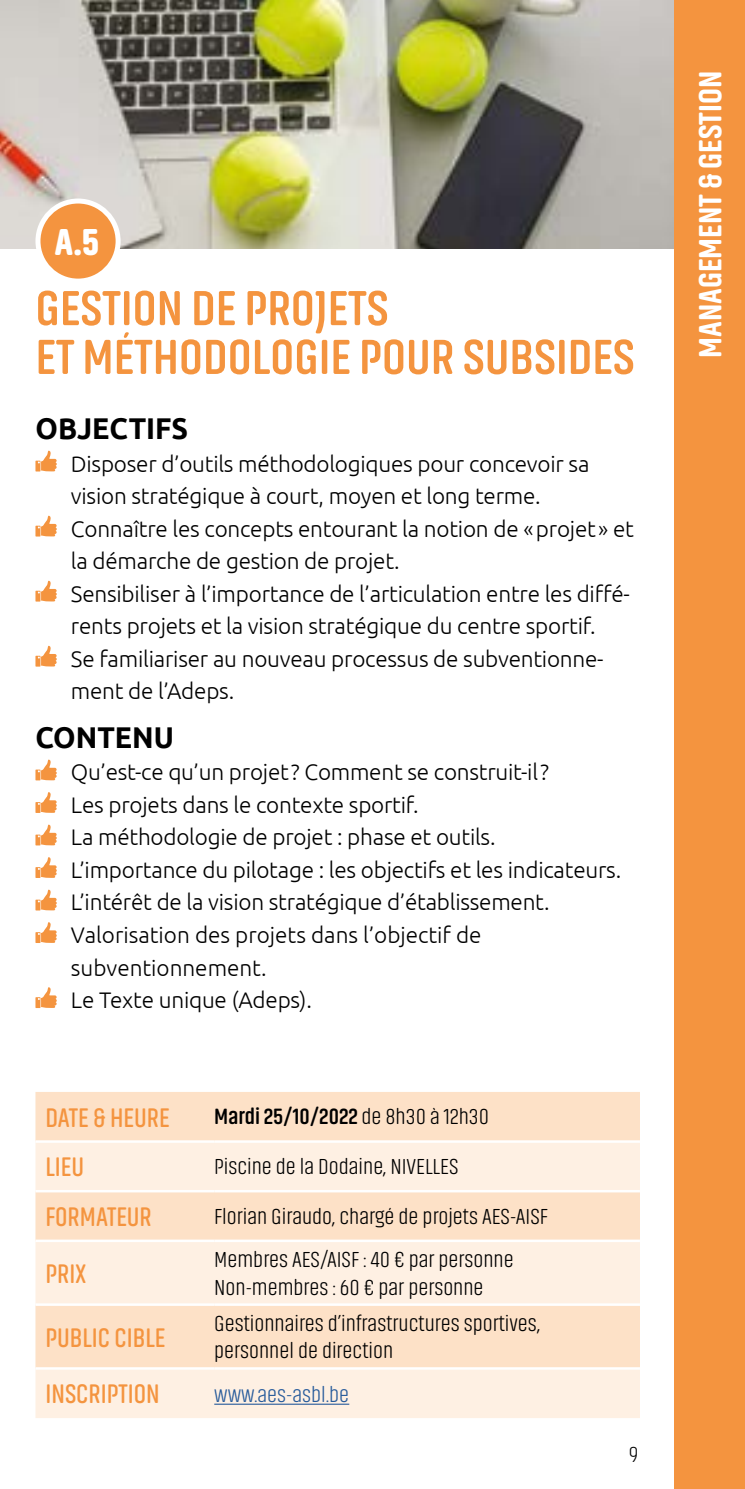
<style>
.page{position:relative;width:745px;height:1489px;background:#fff}
.page>*{position:absolute;margin:0;border:0;box-sizing:border-box;transform-origin:0 0}
.t1{font:700 50px/48.8px "Akhand Soft";color:#f4943f}
.t2{font:900 37.5px "Akhand Soft";color:#fff}
.t3{font:800 32.5px "Akhand Soft";color:#fff}
.t4{font:700 30px "Ubuntu";color:#000;scale:.95 1}
.t5{font:600 27.5px "Akhand Soft";color:#f4943f;scale:.95 1}
.t6{font:300 22.5px/32.5px "Ubuntu";letter-spacing:-.01em;color:#000}
.t7{font:300 22.5px/27.5px "Akhand Soft";color:#000}
.t8{font:700 22.5px "Akhand Soft";color:#000}
.t9{font:300 22.5px "Akhand Soft";color:#275b9b}
.t10{font:200 22.5px "Akhand Soft";color:#000}
.s1{font-weight:300}
</style>
<div class="page">
<img style="left:0;top:0;width:673px;height:248px">
<div style="left:35px;top:460px;width:5px;height:11px;background:#f4943f"></div>
<svg style="left:38px;top:450px;width:19px;height:21px"></svg>
<div style="left:35px;top:525px;width:5px;height:11px;background:#f4943f"></div>
<svg style="left:38px;top:515px;width:19px;height:21px"></svg>
<div style="left:35px;top:590px;width:5px;height:11px;background:#f4943f"></div>
<svg style="left:38px;top:580px;width:19px;height:21px"></svg>
<div style="left:35px;top:655px;width:5px;height:11px;background:#f4943f"></div>
<svg style="left:38px;top:645px;width:19px;height:21px"></svg>
<div style="left:35px;top:769px;width:5px;height:11px;background:#f4943f"></div>
<svg style="left:38px;top:759px;width:19px;height:21px"></svg>
<div style="left:35px;top:802px;width:5px;height:11px;background:#f4943f"></div>
<svg style="left:38px;top:792px;width:19px;height:21px"></svg>
<div style="left:35px;top:834px;width:5px;height:11px;background:#f4943f"></div>
<svg style="left:38px;top:824px;width:19px;height:21px"></svg>
<div style="left:35px;top:867px;width:5px;height:11px;background:#f4943f"></div>
<svg style="left:38px;top:857px;width:19px;height:21px"></svg>
<div style="left:35px;top:899px;width:5px;height:11px;background:#f4943f"></div>
<svg style="left:38px;top:889px;width:19px;height:21px"></svg>
<div style="left:35px;top:932px;width:5px;height:11px;background:#f4943f"></div>
<svg style="left:38px;top:922px;width:19px;height:21px"></svg>
<div style="left:35px;top:997px;width:5px;height:11px;background:#f4943f"></div>
<svg style="left:38px;top:987px;width:19px;height:21px"></svg>
<div style="left:38px;top:201px;width:80px;height:80px;background:#f4943f;border-radius:50%"></div>
<div style="left:35px;top:198px;width:85px;height:85px;border:5px solid #fff;border-radius:50%"></div>
<div style="left:35px;top:1092px;width:604px;height:48px;background:#fde1c7"></div>
<svg style="left:35px;top:1143px;width:604px;height:274px;background:#fdead7"></svg>
<hr style="left:35px;top:1189px;width:179px;height:3px;background:#fff">
<hr style="left:214px;top:1189px;width:425px;height:3px;background:#fff">
<hr style="left:35px;top:1239px;width:179px;height:2px;background:#fff">
<hr style="left:214px;top:1239px;width:425px;height:2px;background:#fff">
<hr style="left:35px;top:1303px;width:179px;height:2px;background:#fff">
<hr style="left:214px;top:1303px;width:425px;height:2px;background:#fff">
<hr style="left:35px;top:1366px;width:179px;height:3px;background:#fff">
<hr style="left:214px;top:1366px;width:425px;height:3px;background:#fff">
<hr style="left:214px;top:1403px;width:135px;height:1px;background:#275b9b">
<div style="left:673px;top:0;width:71px;height:1488px;background:#f4943f"></div>
<h2 class="t2" style="left:54px;top:221px;width:46px">A.5</h2>
<h1 class="t1" style="left:35px;top:284px;width:600px">GESTION DE PROJETS<br>ET MÉTHODOLOGIE POUR SUBSIDES</h1>
<h3 class="t4" style="left:35px;top:410px;width:162px">OBJECTIFS</h3>
<p class="t6" style="left:71px;top:446px;width:564px">Disposer d’outils méthodologiques pour concevoir sa vision stratégique à court, moyen et long terme.<br>Connaître les concepts entourant la notion de «projet» et la démarche de gestion de projet.<br>Sensibiliser à l’importance de l’articulation entre les diffé&shy;rents projets et la vision stratégique du centre sportif.<br>Se familiariser au nouveau processus de subventionne&shy;ment de l’Adeps.</p>
<h3 class="t4" style="left:35px;top:719px;width:147px">CONTENU</h3>
<p class="t6" style="left:71px;top:755px;width:551px">Qu’est-ce qu’un projet? Comment se construit-il?<br>Les projets dans le contexte sportif.<br>La méthodologie de projet : phase et outils.<br>L’importance du pilotage : les objectifs et les indicateurs.<br>L’intérêt de la vision stratégique d’établissement.<br>Valorisation des projets dans l’objectif de subventionnement.<br>Le Texte unique (Adeps).</p>
<p class="t5" style="left:45px;top:1102px;width:132px">DATE &amp; HEURE</p>
<p class="t8" style="left:214px;top:1104px;width:276px">Mardi 25/10/2022 <span class="s1">de 8h30 à 12h30</span></p>
<p class="t5" style="left:45px;top:1152px;width:42px">LIEU</p>
<p class="t7" style="left:214px;top:1153px;width:245px">Piscine de la Dodaine, NIVELLES</p>
<p class="t5" style="left:45px;top:1202px;width:113px">FORMATEUR</p>
<p class="t7" style="left:214px;top:1202px;width:335px">Florian Giraudo, chargé de projets AES-AISF</p>
<p class="t5" style="left:45px;top:1258px;width:44px">PRIX</p>
<p class="t7" style="left:214px;top:1245px;width:301px">Membres AES/AISF : 40 € par personne<br>Non-membres : 60 € par personne</p>
<p class="t5" style="left:45px;top:1322px;width:127px">PUBLIC CIBLE</p>
<p class="t7" style="left:214px;top:1309px;width:327px">Gestionnaires d’infrastructures sportives, personnel de direction</p>
<p class="t5" style="left:45px;top:1379px;width:122px">INSCRIPTION</p>
<p class="t9" style="left:214px;top:1382px;width:136px">www.aes-asbl.be</p>
<p class="t10" style="left:628px;top:1442px;width:11px">9</p>
<h3 class="t3" style="left:692px;top:358px;width:288px;rotate:-90deg">MANAGEMENT &amp; GESTION</h3>
</div>
